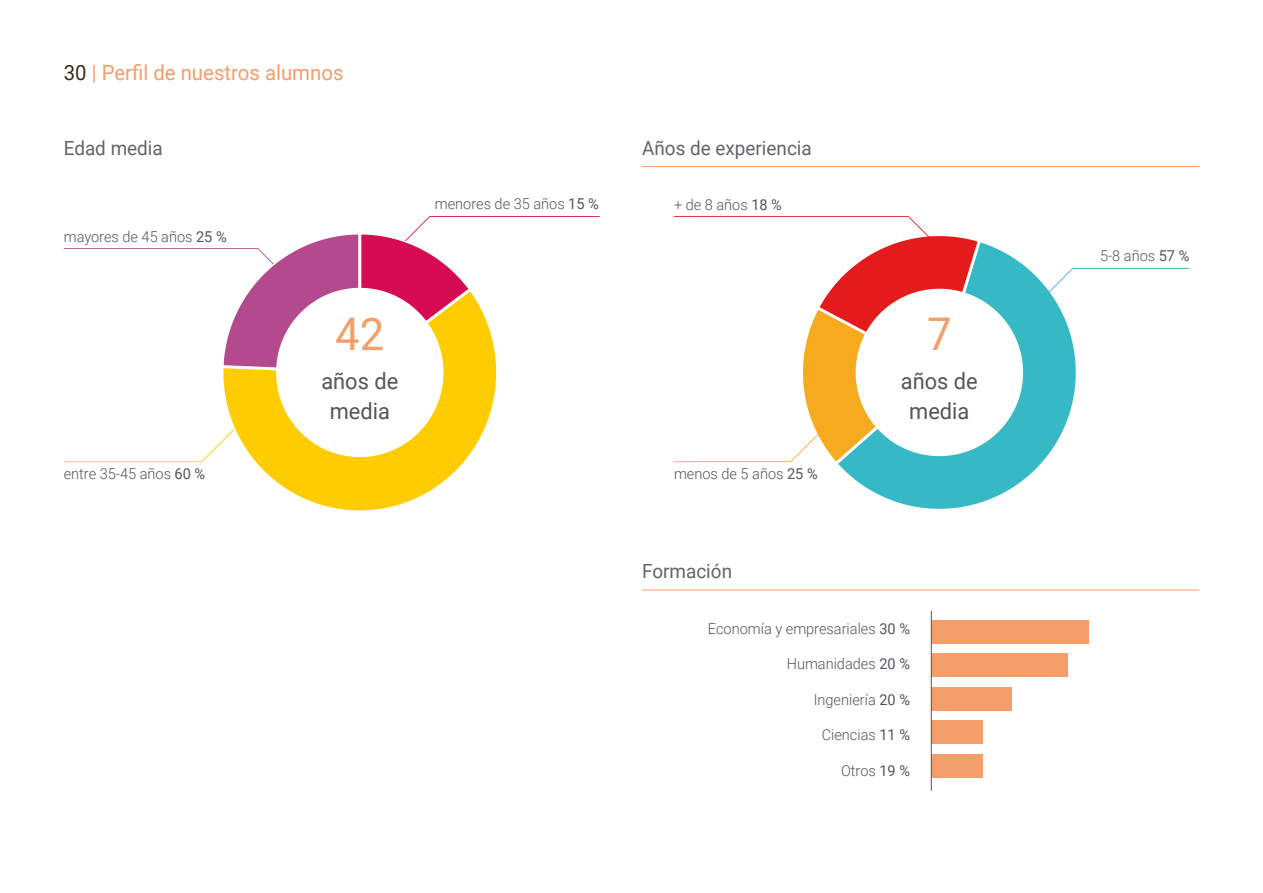
<style>
.page{position:relative;width:1263px;height:893px;background:#fff}
.page>*{position:absolute;margin:0;border:0;box-sizing:border-box;transform-origin:0 0}
.t1{font:45px "Roboto";color:#f49e69}
.t2{font:22.5px/30px "Roboto";color:#52555b;text-align:center}
.t3{font:21px "Roboto";color:#f49e69}
.t4{font:19.5px "Roboto";color:#61646a}
.t5{font:300 15px "Roboto";color:#52555b}
.s1{color:#312e20}
.s2{font-weight:400}
</style>
<div class="page">
<hr style="left:642px;top:166px;width:557px;height:1px;background:#f49e69">
<hr style="left:642px;top:590px;width:557px;height:1px;background:#f49e69">
<svg style="left:839px;top:242px;width:237px;height:267px"></svg>
<svg style="left:674px;top:216px;width:306px;height:249px"></svg>
<svg style="left:1039px;top:268px;width:150px;height:34px"></svg>
<div style="left:931px;top:620px;width:158px;height:24px;background:#f49e69"></div>
<div style="left:931px;top:654px;width:136px;height:23px;background:#f49e69"></div>
<div style="left:931px;top:687px;width:81px;height:24px;background:#f49e69"></div>
<div style="left:931px;top:720px;width:51px;height:24px;background:#f49e69"></div>
<div style="left:931px;top:754px;width:51px;height:23px;background:#f49e69"></div>
<hr style="left:931px;top:611px;width:1px;height:180px;background:#52555b">
<svg style="left:64px;top:442px;width:157px;height:20px"></svg>
<svg style="left:64px;top:216px;width:536px;height:72px"></svg>
<svg style="left:221px;top:288px;width:276px;height:223px"></svg>
<h3 class="t3" style="left:64px;top:57px;width:281px"><span class="s1">30</span> | Perfil de nuestros alumnos</h3>
<h3 class="t4" style="left:64px;top:134px;width:101px">Edad media</h3>
<h3 class="t4" style="left:642px;top:134px;width:171px">Años de experiencia</h3>
<p class="t5" style="left:64px;top:226px;width:164px">mayores de 45 años <span class="s2">25 %</span></p>
<p class="t5" style="left:64px;top:463px;width:143px">entre 35-45 años <span class="s2">60 %</span></p>
<p class="t5" style="left:435px;top:193px;width:165px">menores de 35 años <span class="s2">15 %</span></p>
<h1 class="t1" style="left:335px;top:303px;width:51px">42</h1>
<h2 class="t2" style="left:321px;top:365px;width:78px">años de media</h2>
<p class="t5" style="left:674px;top:194px;width:109px">+ de 8 años <span class="s2">18 %</span></p>
<p class="t5" style="left:674px;top:463px;width:145px">menos de 5 años <span class="s2">25 %</span></p>
<h3 class="t4" style="left:642px;top:558px;width:92px">Formación</h3>
<h1 class="t1" style="left:927px;top:303px;width:26px">7</h1>
<h2 class="t2" style="left:901px;top:365px;width:78px">años de media</h2>
<p class="t5" style="left:708px;top:618px;width:204px">Economía y empresariales <span class="s2">30 %</span></p>
<p class="t5" style="left:787px;top:653px;width:125px">Humanidades <span class="s2">20 %</span></p>
<p class="t5" style="left:814px;top:689px;width:98px">Ingeniería <span class="s2">20 %</span></p>
<p class="t5" style="left:822px;top:724px;width:90px">Ciencias <span class="s2">11 %</span></p>
<p class="t5" style="left:841px;top:760px;width:70px">Otros <span class="s2">19 %</span></p>
<p class="t5" style="left:1100px;top:245px;width:91px">5-8 años <span class="s2">57 %</span></p>
</div>
